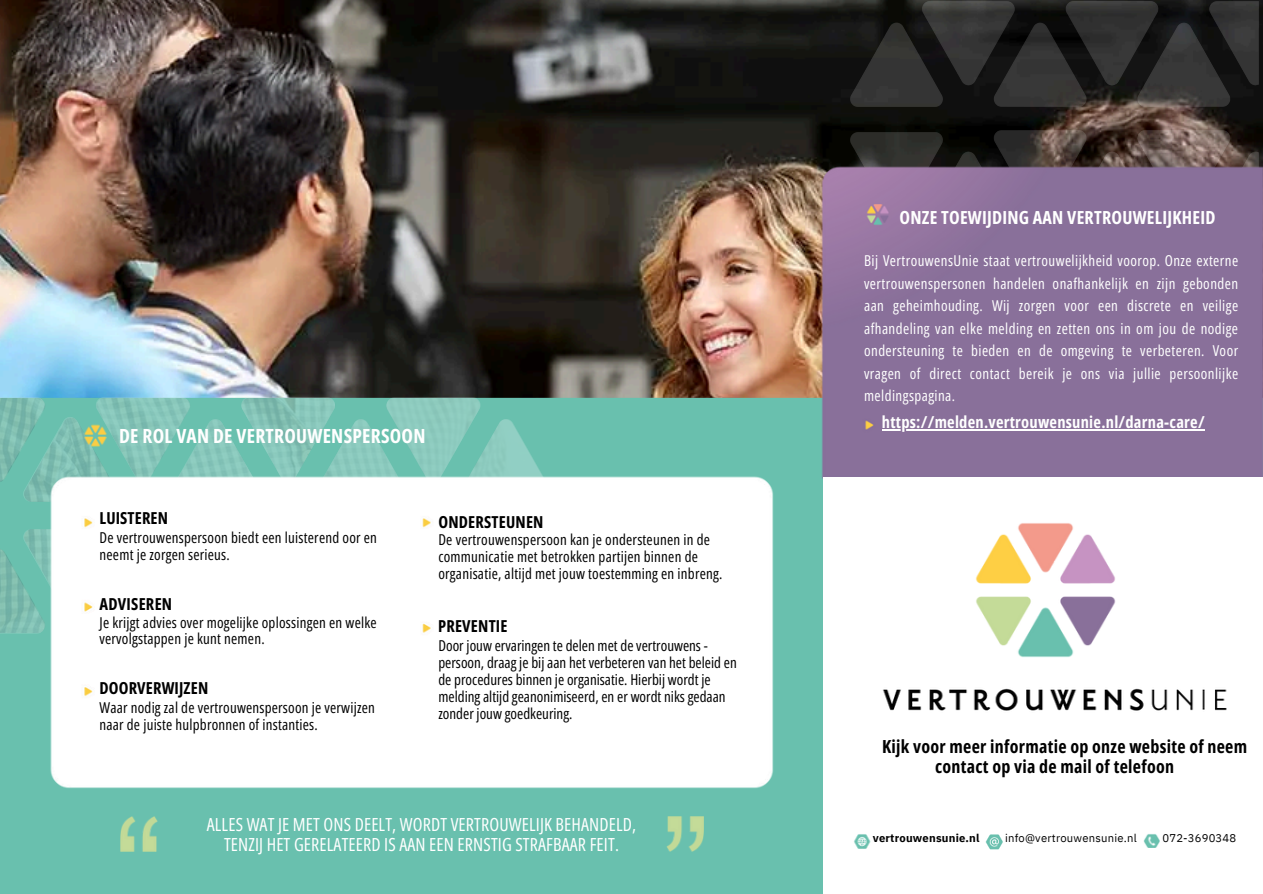
<style>
.page{position:relative;width:1263px;height:894px;background:#fff}
.page>*{position:absolute;margin:0;border:0;box-sizing:border-box;transform-origin:0 0}
.t1{font:700 19.5px "Open Sans Condensed";letter-spacing:.01em;color:#fff}
.t2{font:18px/20.2px "Open Sans Condensed";letter-spacing:.005em;color:#fff;text-align:center}
.t3{font:700 18px "Open Sans Condensed";letter-spacing:.015em;color:#000}
.t4{font:700 18px "Open Sans Condensed";letter-spacing:.015em;color:#fff}
.t5{font:700 16.5px "Open Sans Condensed";letter-spacing:.01em;color:#000}
.t6{font:700 16.5px "Open Sans Condensed";letter-spacing:.015em;color:#fff}
.t7{font:15px/16.8px "Open Sans Condensed";letter-spacing:.015em;color:#000}
.t8{font:15px/22.5px "Open Sans Condensed";letter-spacing:.03em;color:#fff;text-align:justify}
.t9{font:11.25px "IBM Plex Sans";letter-spacing:.02em;color:#000}
.t10{font:700 11.25px "IBM Plex Sans";letter-spacing:.015em;color:#000}
</style>
<div class="page">
<img style="left:0;top:0;width:1263px;height:398px">
<div style="left:0;top:398px;width:823px;height:495px;background:#69c0ae"></div>
<img style="left:0;top:398px;width:552px;height:235px">
<img style="left:850px;top:2px;width:409px;height:157px">
<img style="left:76px;top:417px;width:38px;height:36px">
<img style="left:120px;top:816px;width:37px;height:35px">
<img style="left:44px;top:469px;width:736px;height:326px">
<img style="left:666px;top:816px;width:37px;height:35px">
<img style="left:814px;top:159px;width:449px;height:327px">
<div style="left:824px;top:477px;width:439px;height:416px;background:#fff"></div>
<img style="left:1143px;top:834px;width:17px;height:13px">
<img style="left:986px;top:834px;width:16px;height:15px">
<img style="left:854px;top:834px;width:17px;height:15px">
<img style="left:882px;top:688px;width:345px;height:23px">
<img style="left:975px;top:523px;width:141px;height:135px">
<hr style="left:882px;top:429px;width:323px;height:1px;background:#fff">
<h4 class="t1" style="left:119px;top:422px;width:308px">DE ROL VAN DE VERTROUWENSPERSOON</h4>
<h6 class="t5" style="left:100px;top:506px;width:70px">LUISTEREN</h6>
<h6 class="t7" style="left:100px;top:528px;width:279px">De vertrouwenspersoon biedt een luisterend oor en neemt je zorgen serieus.</h6>
<h4 class="t5" style="left:100px;top:591px;width:74px">ADVISEREN</h4>
<h4 class="t7" style="left:100px;top:613px;width:279px">Je krijgt advies over mogelijke oplossingen en welke vervolgstappen je kunt nemen.</h4>
<h5 class="t5" style="left:100px;top:676px;width:110px">DOORVERWIJZEN</h5>
<p class="t7" style="left:100px;top:698px;width:277px">Waar nodig zal de vertrouwenspersoon je verwijzen naar de juiste hulpbronnen of instanties.</p>
<p class="t5" style="left:438px;top:510px;width:107px">ONDERSTEUNEN</p>
<p class="t7" style="left:438px;top:531px;width:285px">De vertrouwenspersoon kan je ondersteunen in de communicatie met betrokken partijen binnen de organisatie, altijd met jouw toestemming en inbreng.</p>
<p class="t5" style="left:438px;top:614px;width:71px">PREVENTIE</p>
<p class="t7" style="left:438px;top:636px;width:300px">Door jouw ervaringen te delen met de vertrouwens - persoon, draag je bij aan het verbeteren van het beleid en de procedures binnen je organisatie. Hierbij wordt je melding altijd geanonimiseerd, en er wordt niks gedaan zonder jouw goedkeuring.</p>
<h6 class="t2" style="left:207px;top:813px;width:431px">ALLES WAT JE MET ONS DEELT, WORDT VERTROUWELIJK BEHANDELD,<br>TENZIJ HET GERELATEERD IS AAN EEN ERNSTIG STRAFBAAR FEIT.</h6>
<h6 class="t4" style="left:899px;top:204px;width:317px">ONZE TOEWIJDING AAN VERTROUWELIJKHEID</h6>
<h1 class="t8" style="left:864px;top:249px;width:376px">Bij VertrouwensUnie staat vertrouwelijkheid voorop. Onze externe vertrouwenspersonen handelen onafhankelijk en zijn gebonden aan geheimhouding. Wij zorgen voor een discrete en veilige afhandeling van elke melding en zetten ons in om jou de nodige ondersteuning te bieden en de omgeving te verbeteren. Voor vragen of direct contact bereik je ons via jullie persoonlijke meldingspagina.</h1>
<p class="t6" style="left:882px;top:410px;width:324px">https://melden.vertrouwensunie.nl/darna-care/</p>
<h4 class="t3" style="left:882px;top:733px;width:367px">Kijk voor meer informatie op onze website of neem</h4>
<h6 class="t3" style="left:935px;top:753px;width:241px">contact op via de mail of telefoon</h6>
<h1 class="t10" style="left:873px;top:830px;width:108px">vertrouwensunie.nl</h1>
<p class="t9" style="left:1005px;top:830px;width:133px">info@vertrouwensunie.nl</p>
<h4 class="t9" style="left:1162px;top:830px;width:75px">072-3690348</h4>
</div>
